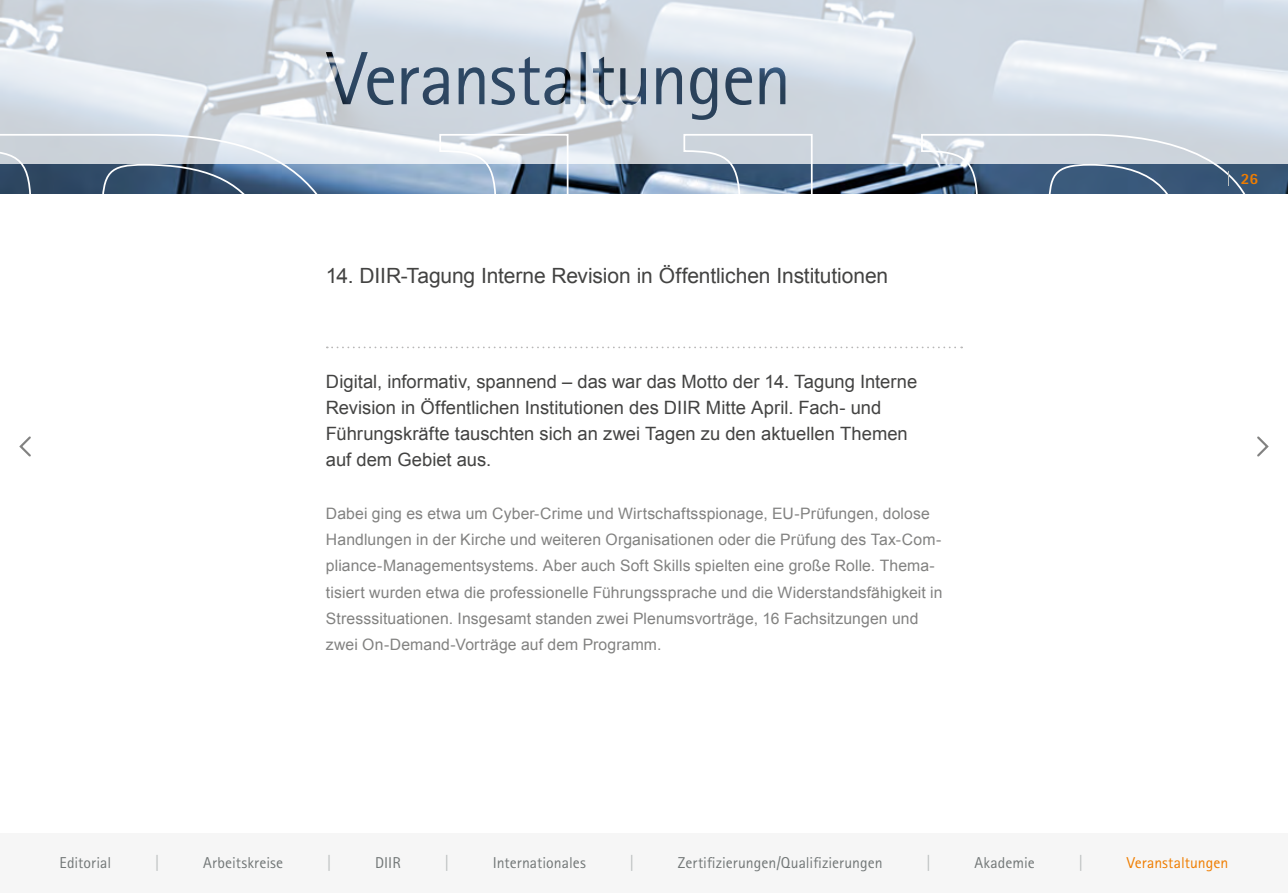
<style>
.page{position:relative;width:1288px;height:893px;background:#fff}
.page>*{position:absolute;margin:0;border:0;box-sizing:border-box;transform-origin:0 0}
.t1{font:21px "Arial";letter-spacing:-.005em;color:#434342}
.t2{font:18.38px/26.2px "Arial";color:#434342}
.t3{font:15.75px/26.2px "Arial";letter-spacing:.005em;color:#828281}
.t4{font:15.75px "Rotis Sans Serif Pro";letter-spacing:.005em;color:#727777}
.t5{font:15.75px "Rotis Sans Serif Pro";color:#ef7d00}
.t6{font:15.75px "Rotis Sans Serif Pro";color:#babebe}
.t7{font:800 15.75px "Rotis Sans Serif Pro";color:#ef7d00}
</style>
<div class="page">
<img style="left:359px;top:164px;width:928px;height:29px">
<svg style="left:0;top:0;width:1287px;height:164px;background:#d6dee5"></svg>
<svg style="left:326px;top:52px;width:459px;height:68px;background:#adb8c5"></svg>
<svg style="left:0;top:133px;width:359px;height:60px;background:#90a1b4"></svg>
<svg style="left:438px;top:133px;width:131px;height:60px"></svg>
<svg style="left:682px;top:133px;width:131px;height:60px;background:#9eadbd"></svg>
<div style="left:0;top:833px;width:1287px;height:60px;background:#f6f6f6"></div>
<svg style="left:327px;top:347px;width:635px;height:1px"></svg>
<svg style="left:1257px;top:436px;width:12px;height:21px"></svg>
<svg style="left:19px;top:436px;width:12px;height:21px"></svg>
<svg style="left:920px;top:133px;width:361px;height:60px;background:#8a9bae"></svg>
<h1 class="t1" style="left:326px;top:262px;width:564px">14. DIIR-Tagung Interne Revision in Öffentlichen Institutionen</h1>
<p class="t2" style="left:326px;top:368px;width:593px">Digital, informativ, spannend – das war das Motto der 14. Tagung Interne Revision in Öffentlichen Institutionen des DIIR Mitte April. Fach- und Führungskräfte tauschten sich an zwei Tagen zu den aktuellen Themen auf dem Gebiet aus.</p>
<p class="t3" style="left:326px;top:500px;width:618px">Dabei ging es etwa um Cyber-Crime und Wirtschaftsspionage, EU-Prüfungen, dolose Handlungen in der Kirche und weiteren Organisationen oder die Prüfung des Tax-Com&shy;pliance-Managementsystems. Aber auch Soft Skills spielten eine große Rolle. Thema&shy;tisiert wurden etwa die professionelle Führungssprache und die Widerstandsfähigkeit in Stresssituationen. Insgesamt standen zwei Plenumsvorträge, 16 Fachsitzungen und zwei On-Demand-Vorträge auf dem Programm.</p>
<p class="t7" style="left:1240px;top:169px;width:19px">26</p>
<p class="t4" style="left:60px;top:853px;width:53px">Editorial</p>
<p class="t6" style="left:155px;top:853px;width:6px">|</p>
<p class="t4" style="left:203px;top:853px;width:82px">Arbeitskreise</p>
<p class="t6" style="left:327px;top:853px;width:6px">|</p>
<p class="t4" style="left:375px;top:853px;width:27px">DIIR</p>
<p class="t6" style="left:444px;top:853px;width:6px">|</p>
<p class="t4" style="left:492px;top:853px;width:95px">Internationales</p>
<p class="t6" style="left:630px;top:853px;width:6px">|</p>
<p class="t4" style="left:677px;top:853px;width:206px">Zertifizierungen/Qualifizierungen</p>
<p class="t6" style="left:926px;top:853px;width:6px">|</p>
<p class="t4" style="left:974px;top:853px;width:62px">Akademie</p>
<p class="t6" style="left:1078px;top:853px;width:6px">|</p>
<p class="t5" style="left:1126px;top:853px;width:103px">Veranstaltungen</p>
</div>
